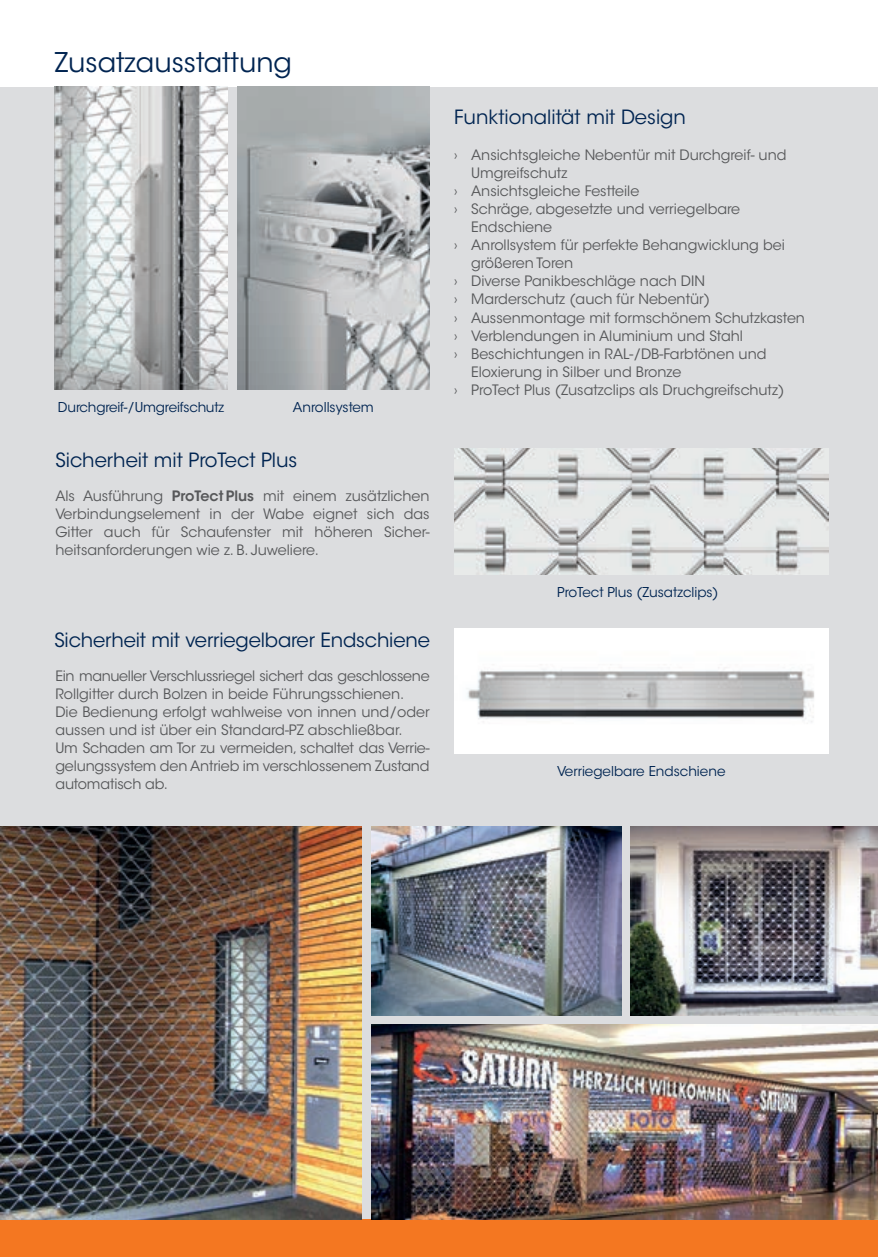
<style>
.page{position:relative;width:878px;height:1257px;background:#fff}
.page>*{position:absolute;margin:0;border:0;box-sizing:border-box;transform-origin:0 0}
.t1{font:27px "ITC Avant Garde Std";color:#002451}
.t2{font:19.5px "ITC Avant Garde Std";letter-spacing:-.005em;color:#002451}
.t3{font:14.25px/18px "ITC Avant Garde Std";color:#57585a;text-align:justify}
.t4{font:13.5px "ITC Avant Garde Std";color:#002451}
.s1{font-weight:600}
</style>
<div class="page">
<div style="left:0;top:0;width:878px;height:1256px;background:#dcdddf"></div>
<div style="left:0;top:0;width:878px;height:86px;background:#fff"></div>
<div style="left:0;top:1218px;width:878px;height:38px;background:#f47721"></div>
<img style="left:55px;top:86px;width:172px;height:303px">
<img style="left:237px;top:86px;width:193px;height:303px">
<img style="left:454px;top:448px;width:374px;height:126px">
<img style="left:0;top:826px;width:362px;height:392px">
<img style="left:630px;top:826px;width:248px;height:189px">
<img style="left:371px;top:826px;width:250px;height:189px">
<img style="left:371px;top:1024px;width:507px;height:194px">
<img style="left:454px;top:628px;width:374px;height:125px">
<h1 class="t1" style="left:55px;top:46px;width:239px">Zusatzausstattung</h1>
<p class="t4" style="left:58px;top:399px;width:168px">Durchgreif-/Umgreifschutz</p>
<p class="t4" style="left:293px;top:399px;width:82px">Anrollsystem</p>
<h2 class="t2" style="left:55px;top:447px;width:243px">Sicherheit mit ProTect Plus</h2>
<p class="t3" style="left:55px;top:487px;width:376px">Als Ausführung <span class="s1">ProTect Plus</span> mit einem zusätzlichen Verbindungselement in der Wabe eignet sich das Gitter auch für Schaufenster mit höheren Sicher&shy;heitsanforderungen wie z. B. Juweliere.</p>
<h2 class="t2" style="left:54px;top:627px;width:377px">Sicherheit mit verriegelbarer Endschiene</h2>
<p class="t3" style="left:55px;top:667px;width:376px;text-align:left">Ein manueller Verschlussriegel sichert das geschlossene Rollgitter durch Bolzen in beide Führungsschienen.<br>Die Bedienung erfolgt wahlweise von innen und/oder aussen und ist über ein Standard-PZ abschließbar.<br>Um Schaden am Tor zu vermeiden, schaltet das Verrie&shy;gelungssystem den Antrieb im verschlossenem Zustand automatisch ab.</p>
<h2 class="t2" style="left:454px;top:105px;width:233px">Funktionalität mit Design</h2>
<p class="t3" style="left:454px;top:146px;width:334px">› Ansichtsgleiche Nebentür mit Durchgreif- und</p>
<p class="t3" style="left:471px;top:164px;width:98px">Umgreifschutz</p>
<p class="t3" style="left:454px;top:182px;width:187px">› Ansichtsgleiche Festteile</p>
<p class="t3" style="left:454px;top:200px;width:287px">› Schräge, abgesetzte und verriegelbare</p>
<p class="t3" style="left:471px;top:218px;width:83px">Endschiene</p>
<p class="t3" style="left:454px;top:236px;width:332px">› Anrollsystem für perfekte Behangwicklung bei</p>
<p class="t3" style="left:471px;top:254px;width:104px">größeren Toren</p>
<p class="t3" style="left:454px;top:272px;width:252px">› Diverse Panikbeschläge nach DIN</p>
<p class="t3" style="left:454px;top:290px;width:257px">› Marderschutz (auch für Nebentür)</p>
<p class="t3" style="left:454px;top:308px;width:352px">› Aussenmontage mit formschönem Schutzkasten</p>
<p class="t3" style="left:454px;top:326px;width:290px">› Verblendungen in Aluminium und Stahl</p>
<p class="t3" style="left:454px;top:344px;width:314px">› Beschichtungen in RAL-/DB-Farbtönen und</p>
<p class="t3" style="left:471px;top:362px;width:212px">Eloxierung in Silber und Bronze</p>
<p class="t3" style="left:454px;top:380px;width:332px">› ProTect Plus (Zusatzclips als Druchgreifschutz)</p>
<p class="t4" style="left:557px;top:584px;width:163px">ProTect Plus (Zusatzclips)</p>
<p class="t4" style="left:557px;top:763px;width:170px">Verriegelbare Endschiene</p>
</div>
